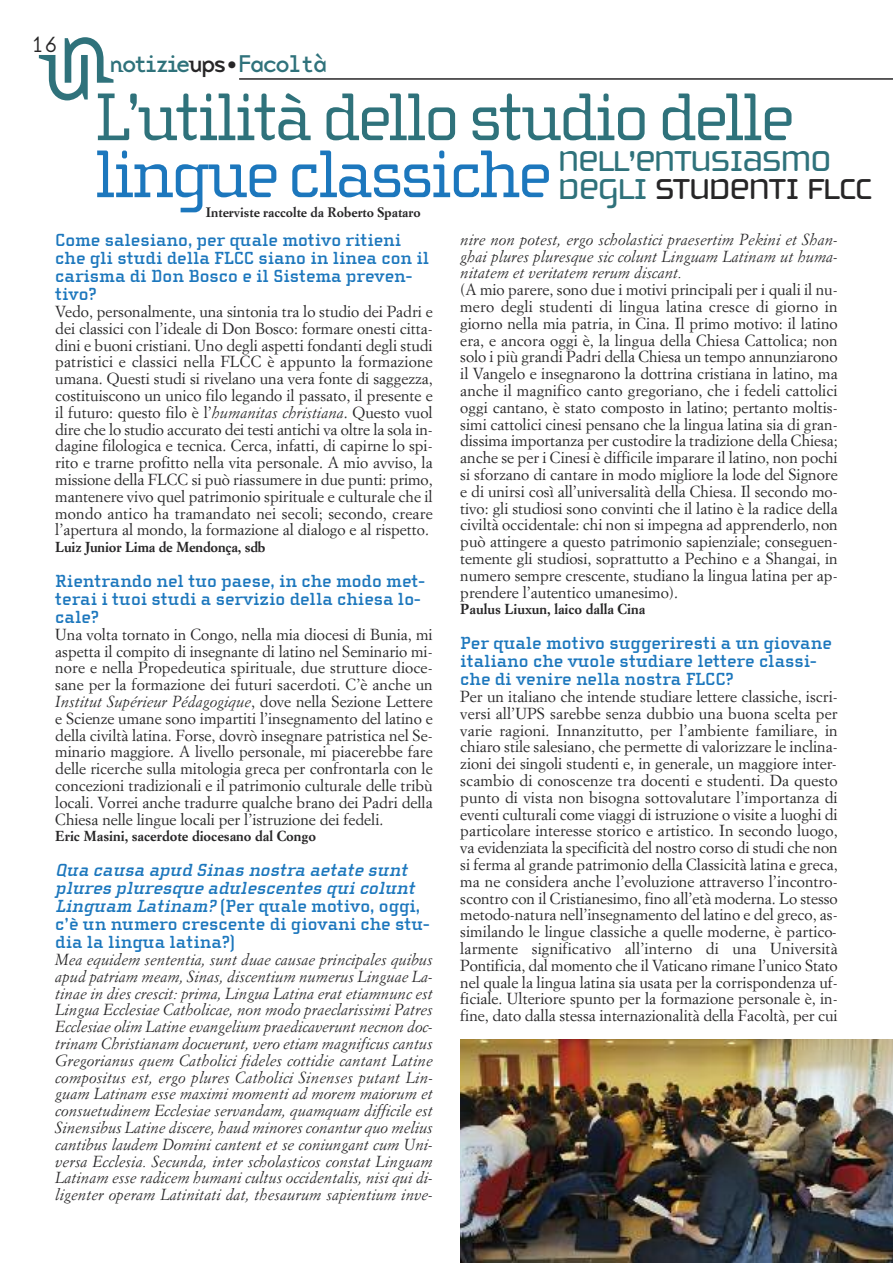
<style>
.page{position:relative;width:893px;height:1263px;background:#fff}
.page>*{position:absolute;margin:0;border:0;box-sizing:border-box;transform-origin:0 0}
.t1{font:100 94.8px "Base Mono Wide";color:#2f727b}
.t2{font:69px "Cholla Slab";letter-spacing:-.05em;color:#2f727b}
.t3{font:69px "Cholla Slab";letter-spacing:-.05em;color:#1c77bd}
.t4{font:42px "Cholla Unicase Ligatures";letter-spacing:-.04em;color:#272627}
.t5{font:42px "Cholla Unicase Ligatures";letter-spacing:-.04em;color:#2f727b}
.t6{font:24px "Base Mono Wide Reg";letter-spacing:-.075em;color:#2f727b}
.t7{font:100 21.75px "Base Mono Wide";color:#272627}
.t8{font:700 18px/18px "Cholla Slab";color:#1c77bd}
.t9{font:italic 700 18px/18px "Cholla Slab";color:#1c77bd}
.t10{font:15.75px/16.8px "Simoncini Garamond";color:#272627;text-align:justify}
.t11{font:italic 15.75px/16.8px "Simoncini Garamond";color:#272627;text-align:justify}
.t12{font:700 14.25px "Simoncini Garamond";color:#272627}
.t13{font:700 13.5px "Simoncini Garamond";color:#272627}
.s1{color:#272627}
.s2{color:#2f727b}
.s3{font-style:italic}
.s4{font-style:normal}
</style>
<div class="page">
<hr style="left:239px;top:78px;width:654px;height:2px;background:#272627">
<img style="left:460px;top:1039px;width:433px;height:224px">
<h3 class="t7" style="left:32px;top:32px;width:28px">16</h3>
<h1 class="t1" style="left:114px;top:126px;width:58px;rotate:-180deg">u</h1>
<h1 class="t1" style="left:38px;top:11px;width:58px">u</h1>
<h3 class="t6" style="left:109px;top:50px;width:220px">notizie<span class="s1">ups•</span>Facoltà</h3>
<h2 class="t2" style="left:95px;top:76px;width:701px">L’utilità dello studio delle</h2>
<h2 class="t3" style="left:95px;top:133px;width:458px">lingue classiche</h2>
<h3 class="t5" style="left:558px;top:131px;width:275px">nell’entusiasmo</h3>
<h3 class="t4" style="left:558px;top:160px;width:316px"><span class="s2">degli</span> studenti FLCC</h3>
<p class="t13" style="left:206px;top:206px;width:216px">Interviste raccolte da Roberto Spataro</p>
<p class="t8" style="left:55px;top:231px;width:375px">Come salesiano, per quale motivo ritieni che gli studi della FLCC siano in linea con il carisma di Don Bosco e il Sistema preven&shy;tivo?</p>
<p class="t10" style="left:55px;top:304px;width:379px">Vedo, personalmente, una sintonia tra lo studio dei Padri e dei classici con l’ideale di Don Bosco: formare onesti citta&shy;dini e buoni cristiani. Uno degli aspetti fondanti degli studi patristici e classici nella FLCC è appunto la formazione umana. Questi studi si rivelano una vera fonte di saggezza, costituiscono un unico filo legando il passato, il presente e il futuro: questo filo è l’<span class="s3">humanitas christiana</span>. Questo vuol dire che lo studio accurato dei testi antichi va oltre la sola in&shy;dagine filologica e tecnica. Cerca, infatti, di capirne lo spi&shy;rito e trarne profitto nella vita personale. A mio avviso, la missione della FLCC si può riassumere in due punti: primo, mantenere vivo quel patrimonio spirituale e culturale che il mondo antico ha tramandato nei secoli; secondo, creare l’apertura al mondo, la formazione al dialogo e al rispetto.</p>
<p class="t12" style="left:55px;top:541px;width:212px">Luiz Junior Lima de Mendonça, sdb</p>
<p class="t8" style="left:55px;top:572px;width:371px">Rientrando nel tuo paese, in che modo met&shy;terai i tuoi studi a servizio della chiesa lo&shy;cale?</p>
<p class="t10" style="left:55px;top:627px;width:379px">Una volta tornato in Congo, nella mia diocesi di Bunia, mi aspetta il compito di insegnante di latino nel Seminario mi&shy;nore e nella Propedeutica spirituale, due strutture dioce&shy;sane per la formazione dei futuri sacerdoti. C’è anche un <span class="s3">Institut Supérieur Pédagogique</span>, dove nella Sezione Lettere e Scienze umane sono impartiti l’insegnamento del latino e della civiltà latina. Forse, dovrò insegnare patristica nel Se&shy;minario maggiore. A livello personale, mi piacerebbe fare delle ricerche sulla mitologia greca per confrontarla con le concezioni tradizionali e il patrimonio culturale delle tribù locali. Vorrei anche tradurre qualche brano dei Padri della Chiesa nelle lingue locali per l’istruzione dei fedeli.</p>
<p class="t12" style="left:55px;top:830px;width:262px">Eric Masini, sacerdote diocesano dal Congo</p>
<p class="t9" style="left:55px;top:861px;width:376px">Qua causa apud Sinas nostra aetate sunt plures pluresque adulescentes qui colunt LinguamLatinam?<span class="s4">(Per quale motivo, oggi, c’è un numero crescente di giovani che stu&shy;dia la lingua latina?)</span></p>
<p class="t11" style="left:55px;top:952px;width:379px">Mea equidem sententia, sunt duae causae principales quibus apud patriam meam, Sinas, discentium numerus Linguae La&shy;tinae in dies crescit: prima, Lingua Latina erat etiamnunc est Lingua Ecclesiae Catholicae, non modo praeclarissimi Patres Ecclesiae olim Latine evangelium praedicaverunt necnon doc&shy;trinam Christianam docuerunt, vero etiam magnificus cantus Gregorianus quem Catholici fideles cottidie cantant Latine compositus est, ergo plures Catholici Sinenses putant Lin&shy;guam Latinam esse maximi momenti ad morem maiorum et consuetudinem Ecclesiae servandam, quamquam difficile est Sinensibus Latine discere, haud minores conantur quo melius cantibus laudem Domini cantent et se coniungant cum Uni&shy;versa Ecclesia. Secunda, inter scholasticos constat Linguam Latinam esse radicem humani cultus occidentalis, nisi qui di&shy;ligenter operam Latinitati dat, thesaurum sapientium inve-</p>
<p class="t11" style="left:460px;top:232px;width:379px">nire non potest, ergo scholastici praesertim Pekini et Shan&shy;ghai plures pluresque sic colunt Linguam Latinam ut huma&shy;nitatem et veritatem rerum discant.</p>
<p class="t10" style="left:460px;top:282px;width:379px">(A mio parere, sono due i motivi principali per i quali il nu&shy;mero degli studenti di lingua latina cresce di giorno in giorno nella mia patria, in Cina. Il primo motivo: il latino era, e ancora oggi è, la lingua della Chiesa Cattolica; non solo i più grandi Padri della Chiesa un tempo annunziarono il Vangelo e insegnarono la dottrina cristiana in latino, ma anche il magnifico canto gregoriano, che i fedeli cattolici oggi cantano, è stato composto in latino; pertanto moltis&shy;simi cattolici cinesi pensano che la lingua latina sia di gran&shy;dissima importanza per custodire la tradizione della Chiesa; anche se per i Cinesi è difficile imparare il latino, non pochi si sforzano di cantare in modo migliore la lode del Signore e di unirsi così all’universalità della Chiesa. Il secondo mo&shy;tivo: gli studiosi sono convinti che il latino è la radice della civiltà occidentale: chi non si impegna ad apprenderlo, non può attingere a questo patrimonio sapienziale; conseguen&shy;temente gli studiosi, soprattutto a Pechino e a Shangai, in numero sempre crescente, studiano la lingua latina per ap&shy;prendere l’autentico umanesimo).</p>
<p class="t12" style="left:460px;top:603px;width:186px">Paulus Liuxun, laico dalla Cina</p>
<p class="t8" style="left:460px;top:634px;width:373px">Per quale motivo suggeriresti a un giovane italiano che vuole studiare lettere classi&shy;che di venire nella nostra FLCC?</p>
<p class="t10" style="left:460px;top:689px;width:379px">Per un italiano che intende studiare lettere classiche, iscri&shy;versi all’UPS sarebbe senza dubbio una buona scelta per varie ragioni. Innanzitutto, per l’ambiente familiare, in chiaro stile salesiano, che permette di valorizzare le inclina&shy;zioni dei singoli studenti e, in generale, un maggiore inter&shy;scambio di conoscenze tra docenti e studenti. Da questo punto di vista non bisogna sottovalutare l’importanza di eventi culturali come viaggi di istruzione o visite a luoghi di particolare interesse storico e artistico. In secondo luogo, va evidenziata la specificità del nostro corso di studi che non si ferma al grande patrimonio della Classicità latina e greca, ma ne considera anche l’evoluzione attraverso l’incontro&shy;scontro con il Cristianesimo, fino all’età moderna. Lo stesso metodo-natura nell’insegnamento del latino e del greco, as&shy;similando le lingue classiche a quelle moderne, è partico&shy;larmente significativo all’interno di una Università Pontificia, dal momento che il Vaticano rimane l’unico Stato nel quale la lingua latina sia usata per la corrispondenza uf&shy;ficiale. Ulteriore spunto per la formazione personale è, in&shy;fine, dato dalla stessa internazionalità della Facoltà, per cui</p>
</div>
